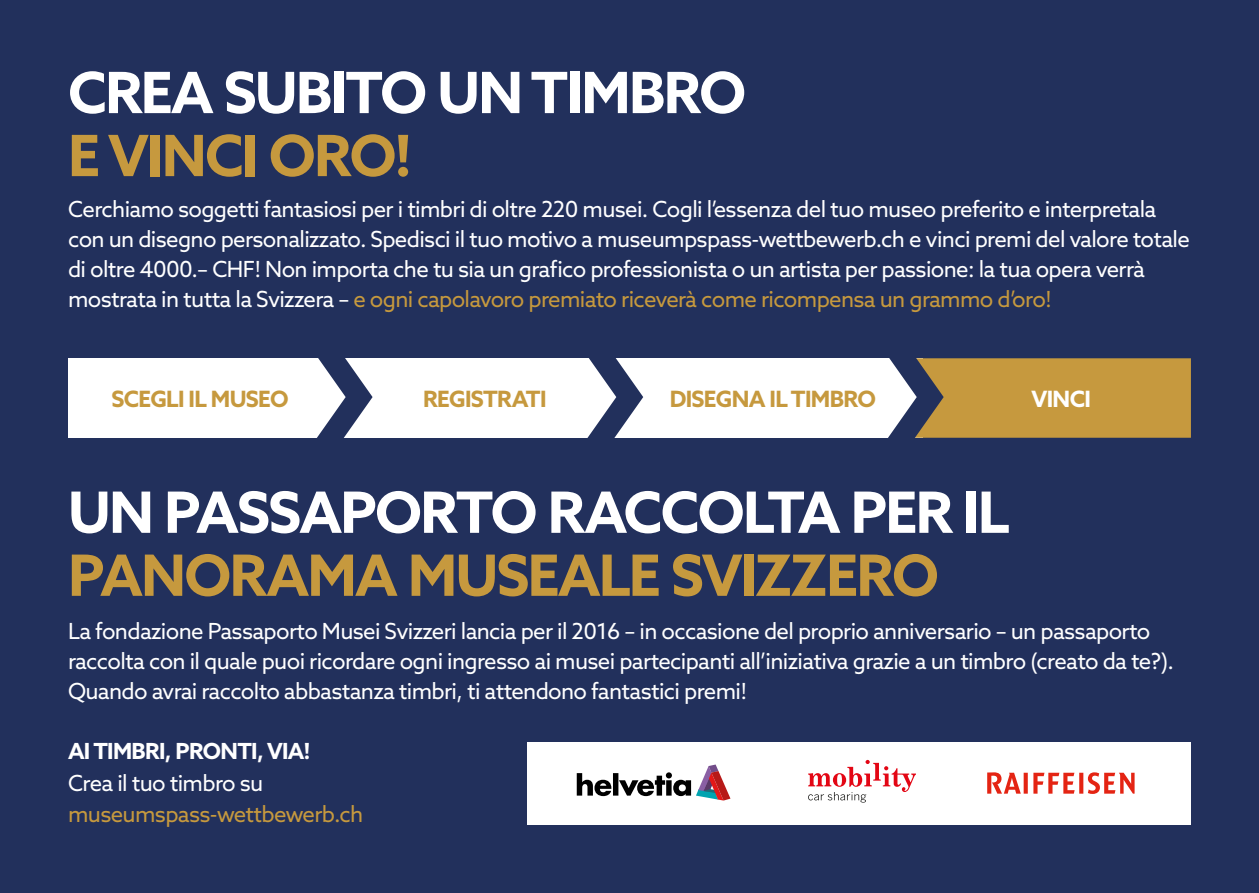
<style>
.page{position:relative;width:1259px;height:893px;background:#22305c}
.page>*{position:absolute;margin:0;border:0;box-sizing:border-box;transform-origin:0 0}
.t1{font:700 57px "Azo Sans";letter-spacing:-.03em;color:#fff}
.t2{font:700 57px "Azo Sans";letter-spacing:-.03em;color:#c6993e}
.t3{font:700 22.5px "Azo Sans";letter-spacing:-.03em;color:#c6993e}
.t4{font:700 22.5px "Azo Sans";letter-spacing:-.03em;color:#fff}
.t5{font:22.2px/30px "Azo Sans";letter-spacing:-.03em;color:#fff}
.t6{font:22.2px "Azo Sans";letter-spacing:-.03em;color:#c6993e}
.t7{font:700 22.2px "Azo Sans";letter-spacing:-.03em;color:#fff}
.s1{color:#c6993e}
</style>
<div class="page">
<div style="left:68px;top:358px;width:854px;height:80px;background:#fff"></div>
<div style="left:527px;top:742px;width:664px;height:83px;background:#fff"></div>
<svg style="left:317px;top:358px;width:55px;height:80px"></svg>
<svg style="left:587px;top:358px;width:56px;height:80px"></svg>
<svg style="left:888px;top:358px;width:303px;height:80px;background:#b9944a"></svg>
<svg style="left:577px;top:764px;width:153px;height:36px"></svg>
<svg style="left:987px;top:772px;width:147px;height:22px"></svg>
<svg style="left:808px;top:760px;width:108px;height:43px"></svg>
<p class="t1" style="left:68px;top:55px;width:679px">CREA SUBITO UN TIMBRO</p>
<p class="t2" style="left:68px;top:118px;width:345px">E VINCI ORO!</p>
<p class="t5" style="left:68px;top:194px;width:1123px">Cerchiamo soggetti fantasiosi per i timbri di oltre 220 musei. Cogli l’essenza del tuo museo preferito e interpretala con un disegno personalizzato. Spedisci il tuo motivo a museumpspass-wettbewerb.ch e vinci premi del valore totale di oltre 4000.– CHF! Non importa che tu sia un grafico professionista o un artista per passione: la tua opera verrà mostrata in tutta la Svizzera – <span class="s1">e ogni capolavoro premiato riceverà come ricompensa un grammo d’oro!</span></p>
<p class="t3" style="left:111px;top:384px;width:179px">SCEGLI IL MUSEO</p>
<p class="t3" style="left:423px;top:384px;width:125px">REGISTRATI</p>
<p class="t3" style="left:669px;top:384px;width:208px">DISEGNA IL TIMBRO</p>
<p class="t4" style="left:1031px;top:384px;width:61px">VINCI</p>
<p class="t1" style="left:68px;top:475px;width:943px">UN PASSAPORTO RACCOLTA PER IL</p>
<p class="t2" style="left:68px;top:538px;width:872px">PANORAMA MUSEALE SVIZZERO</p>
<p class="t5" style="left:68px;top:616px;width:1107px">La fondazione Passaporto Musei Svizzeri lancia per il 2016 – in occasione del proprio anniversario – un passaporto raccolta con il quale puoi ricordare ogni ingresso ai musei partecipanti all’iniziativa grazie a un timbro (creato da te?).<br>Quando avrai raccolto abbastanza timbri, ti attendono fantastici premi!</p>
<p class="t7" style="left:68px;top:737px;width:244px">AI TIMBRI, PRONTI, VIA!</p>
<p class="t5" style="left:68px;top:768px;width:197px">Crea il tuo timbro su</p>
<p class="t6" style="left:68px;top:800px;width:297px">museumspass-wettbewerb.ch</p>
</div>
